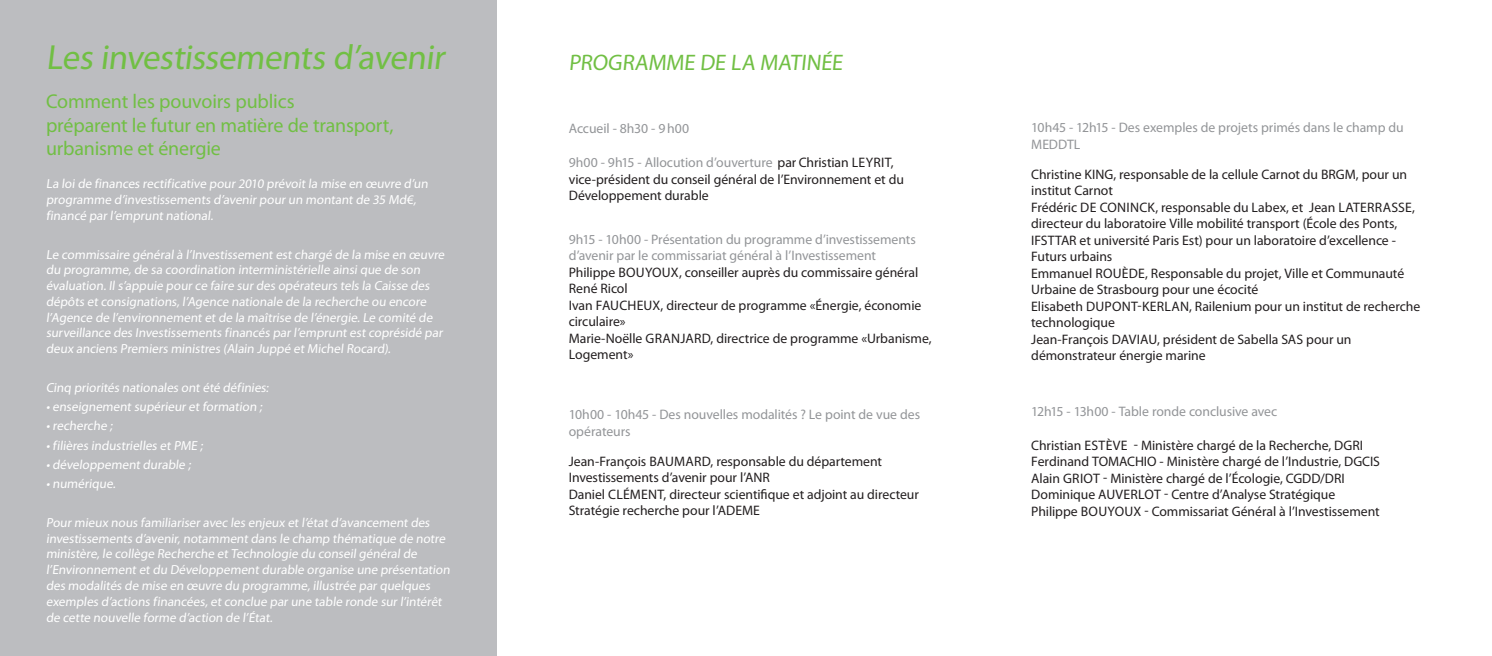
<style>
.page{position:relative;width:1492px;height:656px;background:#fff}
.page>*{position:absolute;margin:0;border:0;box-sizing:border-box;transform-origin:0 0}
.Titre{font:35px "Myriad Pro";color:#71bf44}
.t1{font:22.5px "Myriad Pro";color:#71bf44}
.t2{font:20px "Myriad Pro";letter-spacing:-.01em;color:#71bf44}
.Horaires{font:13.75px/16.5px "Myriad Pro";letter-spacing:-.005em;color:#231f20}
.Horaires-2{font:13.75px/16.5px "Myriad Pro";letter-spacing:-.005em;color:#939598}
.texte{font:13.75px "Myriad Pro";letter-spacing:-.005em;color:#939598}
.t3{font:13.12px/15.8px "Myriad Pro";letter-spacing:.025em;color:#fff}
.s1{color:#939598}
</style>
<div class="page">
<div style="left:0;top:0;width:496px;height:656px;background:#bcbdc0"></div>
<p class="Titre" style="left:46px;top:36px;width:405px">Les investissements d’avenir</p>
<p class="t2" style="left:46px;top:89px;width:250px">Comment les pouvoirs publics</p>
<p class="t2" style="left:46px;top:112px;width:349px">préparent le futur en matière de transport,</p>
<p class="t2" style="left:46px;top:136px;width:176px">urbanisme et énergie</p>
<p class="t3" style="left:46px;top:176px;width:385px">La loi de finances rectificative pour 2010 prévoit la mise en œuvre d’un programme d’investissements d’avenir pour un montant de 35 Md€, financé par l’emprunt national.</p>
<p class="t3" style="left:46px;top:246px;width:402px">Le commissaire général à l’Investissement est chargé de la mise en œuvre du programme, de sa coordination interministérielle ainsi que de son évaluation. Il s’appuie pour ce faire sur des opérateurs tels la Caisse des dépôts et consignations, l’Agence nationale de la recherche ou encore l’Agence de l’environnement et de la maîtrise de l’énergie. Le comité de surveillance des Investissements financés par l’emprunt est coprésidé par deux anciens Premiers ministres (Alain Juppé et Michel Rocard).</p>
<p class="t3" style="left:46px;top:379px;width:226px">Cinq priorités nationales ont été définies:</p>
<p class="t3" style="left:46px;top:398px;width:219px">• enseignement supérieur et formation ;</p>
<p class="t3" style="left:46px;top:418px;width:70px">• recherche ;</p>
<p class="t3" style="left:46px;top:437px;width:160px">• filières industrielles et PME ;</p>
<p class="t3" style="left:46px;top:456px;width:148px">• développement durable ;</p>
<p class="t3" style="left:46px;top:476px;width:73px">• numérique.</p>
<p class="t3" style="left:46px;top:514px;width:407px">Pour mieux nous familiariser avec les enjeux et l’état d’avancement des investissements d’avenir, notamment dans le champ thématique de notre ministère, le collège Recherche et Technologie du conseil général de l’Environnement et du Développement durable organise une présentation des modalités de mise en œuvre du programme, illustrée par quelques exemples d’actions financées, et conclue par une table ronde sur l’intérêt de cette nouvelle forme d’action de l’État.</p>
<p class="t1" style="left:569px;top:49px;width:278px">PROGRAMME DE LA MATINÉE</p>
<p class="texte" style="left:569px;top:120px;width:122px">Accueil - 8h30 - 9h00</p>
<p class="Horaires" style="left:569px;top:154px;width:337px"><span class="s1">9h00 - 9h15 - Allocution d’ouverture</span> par Christian LEYRIT, vice-président du conseil général de l’Environnement et du<br>Développement durable</p>
<p class="Horaires-2" style="left:569px;top:230px;width:349px">9h15 - 10h00 - Présentation du programme d’investissements d’avenir par le commissariat général à l’Investissement</p>
<p class="Horaires" style="left:569px;top:263px;width:351px">Philippe BOUYOUX, conseiller auprès du commissaire général</p>
<p class="Horaires" style="left:569px;top:280px;width:60px">René Ricol</p>
<p class="Horaires" style="left:569px;top:296px;width:354px">Ivan FAUCHEUX, directeur de programme «Énergie, économie circulaire»</p>
<p class="Horaires" style="left:569px;top:329px;width:364px">Marie-Noëlle GRANJARD, directrice de programme «Urbanisme,<br>Logement»</p>
<p class="Horaires-2" style="left:569px;top:406px;width:353px">10h00 - 10h45 - Des nouvelles modalités ? Le point de vue des opérateurs</p>
<p class="Horaires" style="left:569px;top:452px;width:315px">Jean-François BAUMARD, responsable du département<br>Investissements d’avenir pour l’ANR</p>
<p class="Horaires" style="left:569px;top:485px;width:352px">Daniel CLÉMENT, directeur scientifique et adjoint au directeur<br>Stratégie recherche pour l’ADEME</p>
<p class="Horaires-2" style="left:1031px;top:119px;width:374px">10h45 - 12h15 - Des exemples de projets primés dans le champ du<br>MEDDTL</p>
<p class="Horaires" style="left:1031px;top:166px;width:377px">Christine KING, responsable de la cellule Carnot du BRGM, pour un institut Carnot</p>
<p class="Horaires" style="left:1031px;top:199px;width:385px">Frédéric DE CONINCK, responsable du Labex, et Jean LATERRASSE, directeur du laboratoire Ville mobilité transport (École des Ponts, IFSTTAR et université Paris Est) pour un laboratoire d’excellence - Futurs urbains</p>
<p class="Horaires" style="left:1031px;top:265px;width:374px">Emmanuel ROUÈDE, Responsable du projet, Ville et Communauté<br>Urbaine de Strasbourg pour une écocité</p>
<p class="Horaires" style="left:1031px;top:298px;width:391px">Elisabeth DUPONT-KERLAN, Railenium pour un institut de recherche technologique</p>
<p class="Horaires" style="left:1031px;top:331px;width:322px">Jean-François DAVIAU, président de Sabella SAS pour un démonstrateur énergie marine</p>
<p class="Horaires-2" style="left:1031px;top:402px;width:248px">12h15 - 13h00 - Table ronde conclusive avec</p>
<p class="Horaires" style="left:1031px;top:436px;width:333px">Christian ESTÈVE - Ministère chargé de la Recherche, DGRI</p>
<p class="Horaires" style="left:1031px;top:453px;width:350px">Ferdinand TOMACHIO - Ministère chargé de l’Industrie, DGCIS</p>
<p class="Horaires" style="left:1031px;top:469px;width:315px">Alain GRIOT - Ministère chargé de l’Écologie, CGDD/DRI</p>
<p class="Horaires" style="left:1031px;top:486px;width:305px">Dominique AUVERLOT - Centre d’Analyse Stratégique</p>
<p class="Horaires" style="left:1031px;top:502px;width:350px">Philippe BOUYOUX - Commissariat Général à l’Investissement</p>
</div>
